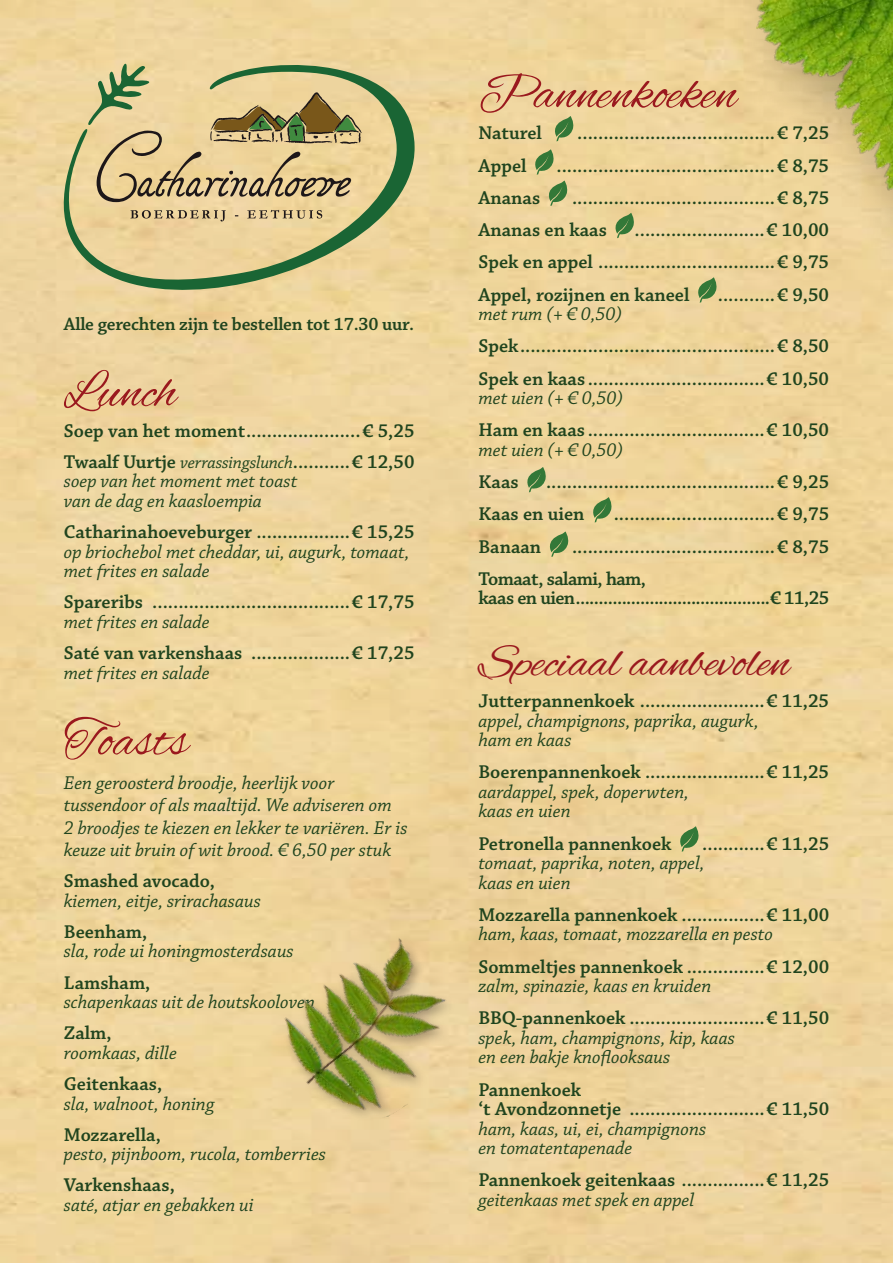
<style>
.page{position:relative;width:893px;height:1263px;background:#fff}
.page>*{position:absolute;margin:0;border:0;box-sizing:border-box;transform-origin:0 0}
.t1{font:52.5px "Alex Brush";color:#9a191e}
.t2{font:48px "Alex Brush";color:#9a191e}
.t3{font:600 19.5px/32.2px "Chaparral Pro";color:#20441e}
.t4{font:italic 19.5px/19.5px "Chaparral Pro";color:#20441e}
.t5{font:600 19.5px/32.2px "Chaparral Pro";letter-spacing:-.03em;color:#20441e}
.t6{font:600 18.75px "Chaparral Pro";letter-spacing:-.01em;color:#20441e}
.s1{font-weight:400;font-style:italic;font-size:18px}
</style>
<div class="page">
<img style="left:0;top:0;width:893px;height:1263px">
<svg style="left:549px;top:116px;width:25px;height:25px"></svg>
<svg style="left:530px;top:149px;width:38px;height:57px;background:#c0bc81"></svg>
<svg style="left:610px;top:213px;width:25px;height:25px"></svg>
<svg style="left:692px;top:277px;width:12px;height:26px"></svg>
<svg style="left:522px;top:467px;width:24px;height:25px"></svg>
<svg style="left:587px;top:497px;width:25px;height:26px"></svg>
<svg style="left:544px;top:531px;width:25px;height:26px"></svg>
<svg style="left:674px;top:826px;width:25px;height:26px"></svg>
<div style="left:704px;top:0;width:189px;height:319px;background:#eed49a"></div>
<img style="left:745px;top:0;width:148px;height:303px">
<img style="left:259px;top:918px;width:228px;height:207px">
<svg style="left:64px;top:64px;width:351px;height:226px;background:#cbc18a"></svg>
<svg style="left:87px;top:64px;width:275px;height:138px;background:#c7b683"></svg>
<svg style="left:131px;top:210px;width:95px;height:11px"></svg>
<svg style="left:247px;top:210px;width:75px;height:9px"></svg>
<p class="t6" style="left:64px;top:313px;width:352px">Alle gerechten zijn te bestellen tot 17.30 uur.</p>
<h1 class="t1" style="left:64px;top:362px;width:114px">Lunch</h1>
<p class="t3" style="left:64px;top:416px;width:352px;line-height:31.2px">Soep van het moment......................€ 5,25<br>Twaalf Uurtje <span class="s1">verrassingslunch</span>...........€ 12,50</p>
<p class="t4" style="left:64px;top:472px;width:235px">soep van het moment met toast van de dag en kaasloempia</p>
<p class="t3" style="left:64px;top:516px;width:352px">Catharinahoeveburger ..................€ 15,25</p>
<p class="t4" style="left:64px;top:542px;width:347px">op briochebol met cheddar, ui, augurk, tomaat, met frites en salade</p>
<p class="t3" style="left:64px;top:587px;width:352px">Spareribs ......................................€ 17,75</p>
<p class="t4" style="left:64px;top:613px;width:148px">met frites en salade</p>
<p class="t3" style="left:64px;top:637px;width:352px">Saté van varkenshaas ...................€ 17,25</p>
<p class="t4" style="left:64px;top:663px;width:148px">met frites en salade</p>
<h1 class="t1" style="left:64px;top:711px;width:126px">Toasts</h1>
<p class="t4" style="left:64px;top:772px;width:345px;line-height:22.5px">Een geroosterd broodje, heerlijk voor tussendoor of als maaltijd. We adviseren om<br>2 broodjes te kiezen en lekker te variëren. Er is keuze uit bruin of wit brood. € 6,50 per stuk</p>
<p class="t3" style="left:64px;top:865px;width:153px">Smashed avocado,</p>
<p class="t4" style="left:64px;top:892px;width:199px">kiemen, eitje, srirachasaus</p>
<p class="t3" style="left:64px;top:916px;width:85px">Beenham,</p>
<p class="t4" style="left:64px;top:942px;width:231px">sla, rode ui honingmosterdsaus</p>
<p class="t3" style="left:64px;top:967px;width:88px">Lamsham,</p>
<p class="t4" style="left:64px;top:993px;width:253px">schapenkaas uit de houtskooloven</p>
<p class="t3" style="left:64px;top:1018px;width:49px">Zalm,</p>
<p class="t4" style="left:64px;top:1044px;width:115px">roomkaas, dille</p>
<p class="t3" style="left:64px;top:1068px;width:100px">Geitenkaas,</p>
<p class="t4" style="left:64px;top:1094px;width:152px">sla, walnoot, honing</p>
<p class="t3" style="left:64px;top:1119px;width:99px">Mozzarella,</p>
<p class="t4" style="left:64px;top:1145px;width:264px">pesto, pijnboom, rucola, tomberries</p>
<p class="t3" style="left:64px;top:1170px;width:113px">Varkenshaas,</p>
<p class="t4" style="left:64px;top:1196px;width:191px">saté, atjar en gebakken ui</p>
<h1 class="t1" style="left:478px;top:64px;width:260px">Pannenkoeken</h1>
<p class="t3" style="left:478px;top:118px;width:65px">Naturel</p>
<p class="t3" style="left:577px;top:118px;width:253px">......................................€ 7,25</p>
<p class="t3" style="left:478px;top:150px;width:50px">Appel</p>
<p class="t3" style="left:556px;top:150px;width:274px">..........................................€ 8,75</p>
<p class="t3" style="left:478px;top:182px;width:63px">Ananas</p>
<p class="t3" style="left:478px;top:182px;width:352px;text-indent:94px">.......................................€ 8,75<br>Ananas en kaas</p>
<p class="t3" style="left:478px;top:214px;width:352px;text-align:justify;text-indent:156px">.........................€ 10,00<br>Spek en appel ..................................€ 9,75<br>Appel, rozijnen en kaneel</p>
<p class="t3" style="left:718px;top:279px;width:113px">...........€ 9,50</p>
<p class="t4" style="left:478px;top:305px;width:145px">met rum (+ € 0,50)</p>
<p class="t3" style="left:478px;top:331px;width:352px">Spek.................................................€ 8,50<br>Spek en kaas ..................................€ 10,50</p>
<p class="t4" style="left:478px;top:389px;width:146px">met uien (+ € 0,50)</p>
<p class="t3" style="left:478px;top:415px;width:352px">Ham en kaas ..................................€ 10,50</p>
<p class="t4" style="left:478px;top:441px;width:146px">met uien (+ € 0,50)</p>
<p class="t3" style="left:478px;top:466px;width:42px">Kaas</p>
<p class="t3" style="left:478px;top:466px;width:352px;text-indent:68px">............................................€ 9,25<br>Kaas en uien</p>
<p class="t3" style="left:614px;top:499px;width:217px">...............................€ 9,75</p>
<p class="t5" style="left:478px;top:531px;width:352px;text-indent:94px">.......................................€ 8,75<br>Tomaat, salami, ham,</p>
<p class="t5" style="left:478px;top:583px;width:352px">kaas en uien..........................................€ 11,25</p>
<h2 class="t2" style="left:478px;top:635px;width:313px">Speciaal aanbevolen</h2>
<p class="t3" style="left:478px;top:685px;width:352px">Jutterpannenkoek ........................€ 11,25</p>
<p class="t4" style="left:478px;top:711px;width:282px">appel, champignons, paprika, augurk, ham en kaas</p>
<p class="t3" style="left:478px;top:757px;width:352px">Boerenpannenkoek .......................€ 11,25</p>
<p class="t4" style="left:478px;top:783px;width:212px">aardappel, spek, doperwten, kaas en uien</p>
<p class="t3" style="left:478px;top:828px;width:195px">Petronella pannenkoek</p>
<p class="t3" style="left:702px;top:828px;width:128px">............€ 11,25</p>
<p class="t4" style="left:478px;top:854px;width:228px">tomaat, paprika, noten, appel, kaas en uien</p>
<p class="t3" style="left:478px;top:899px;width:352px">Mozzarella pannenkoek ................€ 11,00</p>
<p class="t4" style="left:478px;top:925px;width:296px">ham, kaas, tomaat, mozzarella en pesto</p>
<p class="t3" style="left:478px;top:951px;width:352px">Sommeltjes pannenkoek ...............€ 12,00</p>
<p class="t4" style="left:478px;top:977px;width:234px">zalm, spinazie, kaas en kruiden</p>
<p class="t3" style="left:478px;top:1003px;width:352px">BBQ-pannenkoek ..........................€ 11,50</p>
<p class="t4" style="left:478px;top:1029px;width:258px">spek, ham, champignons, kip, kaas en een bakje knoflooksaus</p>
<p class="t3" style="left:478px;top:1080px;width:352px;line-height:19.5px">Pannenkoek<br>‘t Avondzonnetje ..........................€ 11,50</p>
<p class="t4" style="left:478px;top:1119px;width:229px">ham, kaas, ui, ei, champignons en tomatentapenade</p>
<p class="t3" style="left:478px;top:1165px;width:352px">Pannenkoek geitenkaas ................€ 11,25</p>
<p class="t4" style="left:478px;top:1191px;width:217px">geitenkaas met spek en appel</p>
<p class="t3" style="left:478px;top:531px;width:64px">Banaan</p>
</div>
